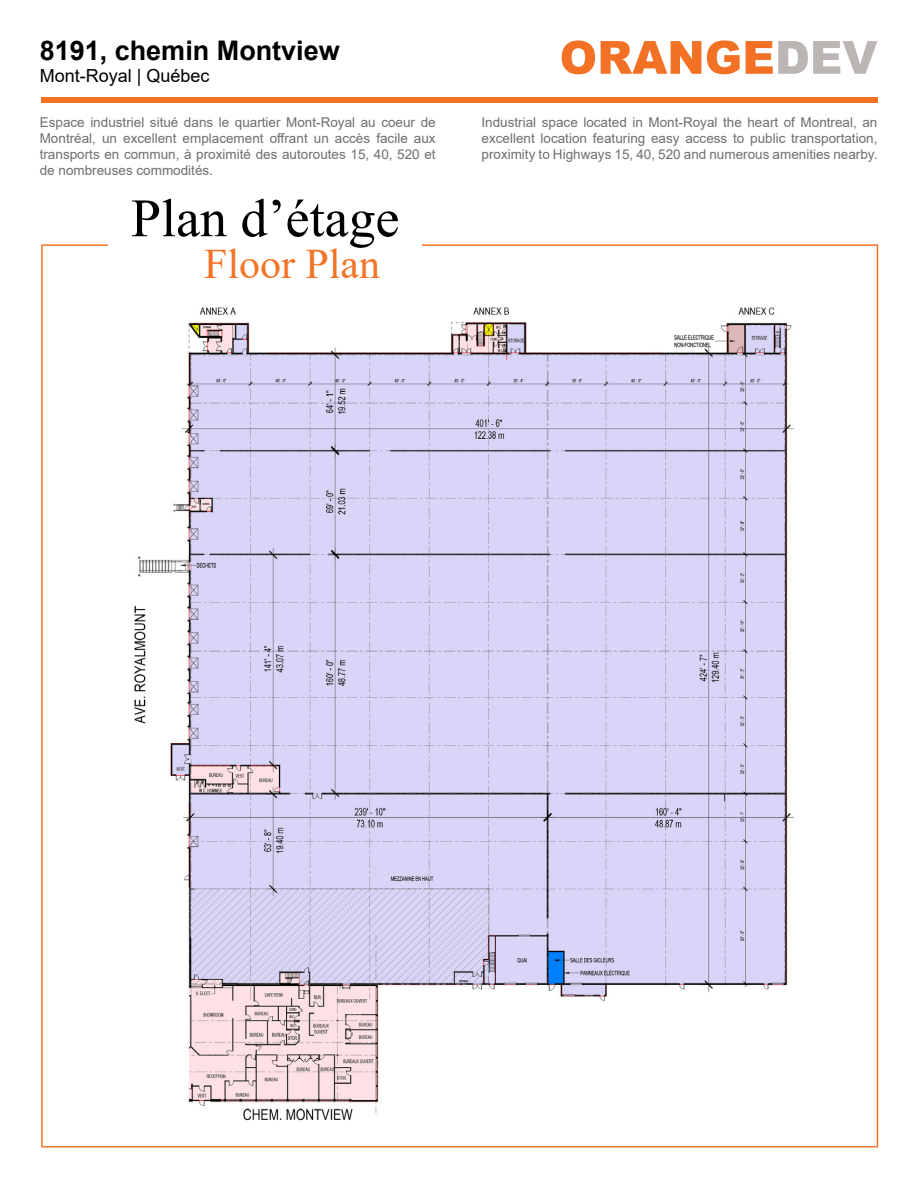
<style>
.page{position:relative;width:918px;height:1188px;background:#fff}
.page>*{position:absolute;margin:0;border:0;box-sizing:border-box;transform-origin:0 0}
.t1{font:54px "Times New Roman";color:#000}
.t2{font:42px "Times New Roman";color:#f47427}
.t3{font:700 27px "Arial";color:#000}
.t4{font:18px "Arial";color:#000}
.t5{font:13.5px/16.2px "Arial";color:#6d6e71;text-align:justify}
</style>
<div class="page">
<img style="left:134px;top:307px;width:660px;height:814px">
<svg style="left:562px;top:41px;width:33px;height:33px"></svg>
<svg style="left:601px;top:41px;width:100px;height:33px"></svg>
<svg style="left:707px;top:41px;width:33px;height:33px"></svg>
<svg style="left:746px;top:41px;width:132px;height:33px"></svg>
<div style="left:41px;top:97px;width:837px;height:5px;background:#f37124"></div>
<h3 class="t3" style="left:40px;top:31px;width:302px">8191, chemin Montview</h3>
<h3 class="t4" style="left:40px;top:63px;width:171px">Mont-Royal | Québec</h3>
<p class="t5" style="left:40px;top:114px;width:397px">Espace industriel situé dans le quartier Mont-Royal au coeur de Montréal, un excellent emplacement offrant un accès facile aux transports en commun, à proximité des autoroutes 15, 40, 520 et de nombreuses commodités.</p>
<p class="t5" style="left:481px;top:114px;width:397px">Industrial space located in Mont-Royal the heart of Montreal, an excellent location featuring easy access to public transportation, proximity to Highways 15, 40, 520 and numerous amenities nearby.</p>
<h1 class="t1" style="left:131px;top:180px;width:270px">Plan d’étage</h1>
<h2 class="t2" style="left:204px;top:235px;width:178px">Floor Plan</h2>
</div>
